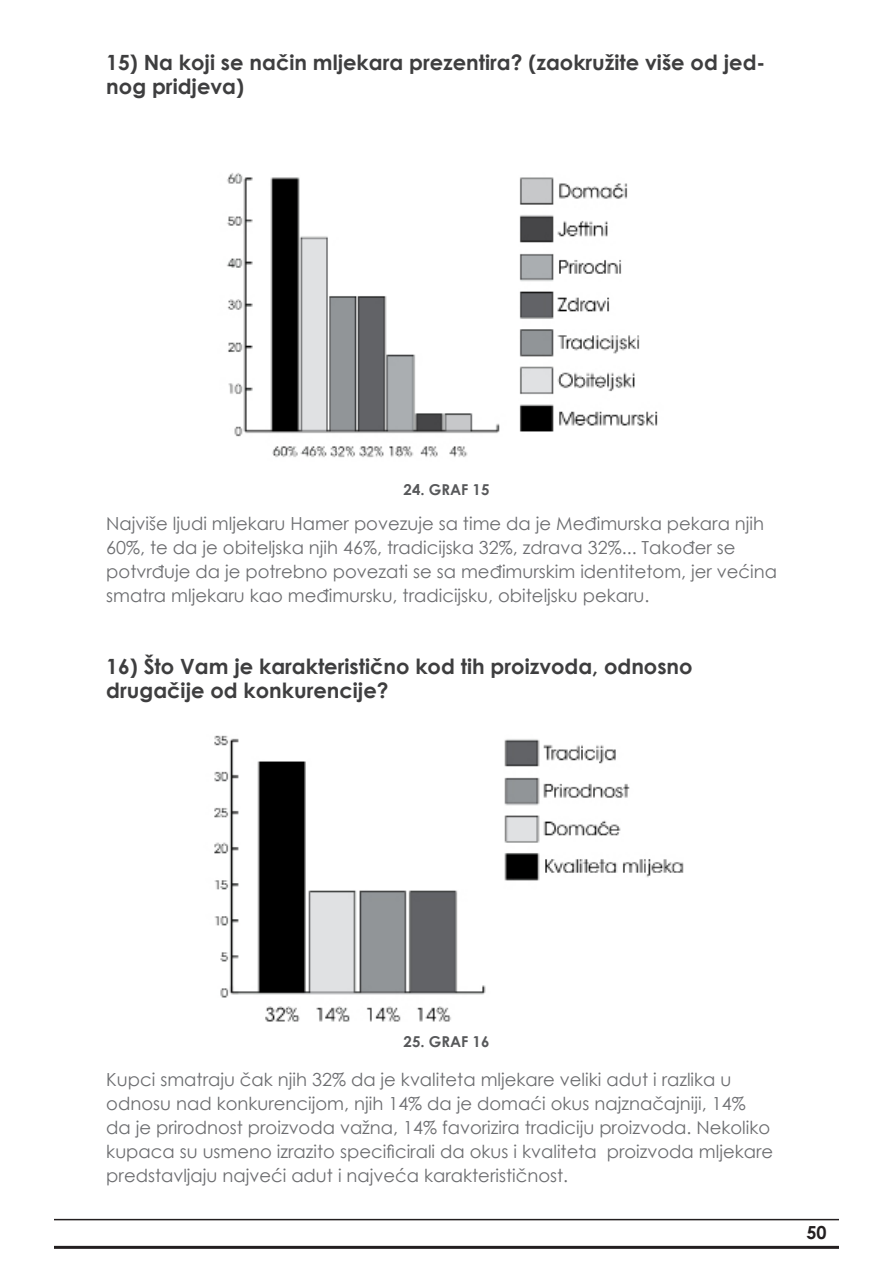
<style>
.page{position:relative;width:893px;height:1263px;background:#fff}
.page>*{position:absolute;margin:0;border:0;box-sizing:border-box;transform-origin:0 0}
.istaknuto{font:700 21px/24px "Century Gothic";color:#3e3e3f}
.Tekst{font:18px/24px "Century Gothic";color:#6c6d70}
.t1{font:700 18px "Century Gothic";color:#231f20}
.Slike{font:700 15px "Century Gothic";color:#57585a}
</style>
<div class="page">
<hr style="left:54px;top:1219px;width:785px;height:1px;background:#231f20">
<hr style="left:54px;top:1246px;width:785px;height:3px;background:#231f20">
<img style="left:214px;top:735px;width:470px;height:287px">
<img style="left:227px;top:173px;width:431px;height:285px">
<p class="istaknuto" style="left:106px;top:49px;width:660px">15) Na koji se način mljekara prezentira? (zaokružite više od jed&shy;nog pridjeva)</p>
<p class="Slike" style="left:404px;top:478px;width:87px">24. GRAF 15</p>
<p class="Tekst" style="left:106px;top:511px;width:672px">Najviše ljudi mljekaru Hamer povezuje sa time da je Međimurska pekara njih 60%, te da je obiteljska njih 46%, tradicijska 32%, zdrava 32%... Također se potvrđuje da je potrebno povezati se sa međimurskim identitetom, jer većina smatra mljekaru kao međimursku, tradicijsku, obiteljsku pekaru.</p>
<p class="istaknuto" style="left:106px;top:653px;width:588px">16) Što Vam je karakteristično kod tih proizvoda, odnosno drugačije od konkurencije?</p>
<p class="Slike" style="left:404px;top:1030px;width:87px">25. GRAF 16</p>
<p class="Tekst" style="left:106px;top:1067px;width:668px">Kupci smatraju čak njih 32% da je kvaliteta mljekare veliki adut i razlika u odnosu nad konkurencijom, njih 14% da je domaći okus najznačajniji, 14% da je prirodnost proizvoda važna, 14% favorizira tradiciju proizvoda. Nekoliko kupaca su usmeno izrazito specificirali da okus i kvaliteta proizvoda mljekare predstavljaju najveći adut i najveća karakterističnost.</p>
<p class="t1" style="left:806px;top:1219px;width:22px">50</p>
</div>
